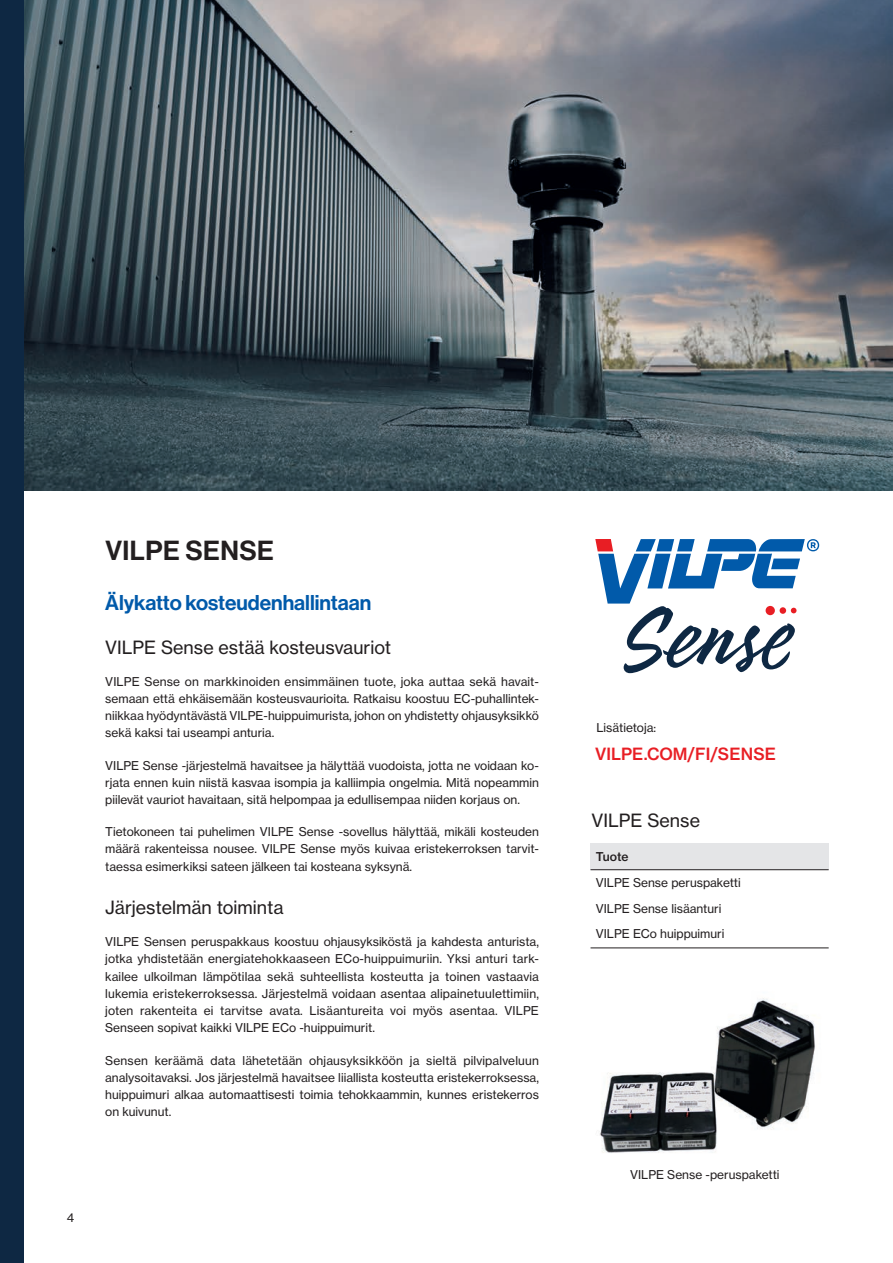
<style>
.page{position:relative;width:893px;height:1263px;background:#fff}
.page>*{position:absolute;margin:0;border:0;box-sizing:border-box;transform-origin:0 0}
.Kappaleiden_otsikot_2{font:27px "N Haas Grotesk DS Pro 65 Md";letter-spacing:.015em;color:#231f20}
.Alaotsikot_3{font:21px "N Haas Grotesk DS Pro 65 Md";color:#015aaa}
.Tuotenimet_4{font:18px "N Haas Grotesk TX Pro 55 Rg";color:#231f20}
.t1{font:16.65px "N Haas Grotesk TX Pro 65 Md";color:#e81e24}
.Leipäteksti{font:12px/17.2px "N Haas Grotesk TX Pro 55 Rg";color:#231f20;text-align:justify}
.Tuotenimet_4-2{font:12px/17.2px "N Haas Grotesk TX Pro 55 Rg";color:#231f20;text-align:justify}
.Leipäteksti-2{font:12px "N Haas Grotesk TX Pro 65 Md";letter-spacing:-.005em;color:#231f20}
</style>
<div class="page">
<img style="left:23px;top:0;width:870px;height:491px">
<div style="left:0;top:0;width:23px;height:1263px;background:#0e2843"></div>
<svg style="left:595px;top:539px;width:224px;height:134px"></svg>
<div style="left:780px;top:607px;width:6px;height:7px;background:#e81e24;border-radius:50%"></div>
<img style="left:600px;top:998px;width:215px;height:155px">
<div style="left:590px;top:843px;width:239px;height:27px;background:#e4e5e7"></div>
<hr style="left:590px;top:869px;width:239px;height:1px;background:#231f20">
<hr style="left:590px;top:947px;width:239px;height:1px;background:#231f20">
<p class="Kappaleiden_otsikot_2" style="left:105px;top:535px;width:170px">VILPE SENSE</p>
<p class="Alaotsikot_3" style="left:105px;top:591px;width:268px">Älykatto kosteudenhallintaan</p>
<p class="Tuotenimet_4" style="left:105px;top:636px;width:287px">VILPE Sense estää kosteusvauriot</p>
<p class="Tuotenimet_4-2" style="left:105px;top:673px;width:435px">VILPE Sense on markkinoiden ensimmäinen tuote, joka auttaa sekä havait&shy;semaan että ehkäisemään kosteusvaurioita. Ratkaisu koostuu EC-puhallintek&shy;niikkaa hyödyntävästä VILPE-huippuimurista, johon on yhdistetty ohjausyksikkö sekä kaksi tai useampi anturia.</p>
<p class="Leipäteksti" style="left:105px;top:756px;width:435px">VILPE Sense -järjestelmä havaitsee ja hälyttää vuodoista, jotta ne voidaan ko&shy;rjata ennen kuin niistä kasvaa isompia ja kalliimpia ongelmia. Mitä nopeammin piilevät vauriot havaitaan, sitä helpompaa ja edullisempaa niiden korjaus on.</p>
<p class="Leipäteksti" style="left:105px;top:823px;width:435px">Tietokoneen tai puhelimen VILPE Sense -sovellus hälyttää, mikäli kosteuden määrä rakenteissa nousee. VILPE Sense myös kuivaa eristekerroksen tarvit&shy;taessa esimerkiksi sateen jälkeen tai kosteana syksynä.</p>
<p class="Tuotenimet_4" style="left:105px;top:896px;width:180px">Järjestelmän toiminta</p>
<p class="Leipäteksti" style="left:105px;top:933px;width:435px">VILPE Sensen peruspakkaus koostuu ohjausyksiköstä ja kahdesta anturista, jotka yhdistetään energiatehokkaaseen ECo-huippuimuriin. Yksi anturi tark&shy;kailee ulkoilman lämpötilaa sekä suhteellista kosteutta ja toinen vastaavia lukemia eristekerroksessa. Järjestelmä voidaan asentaa alipainetuulettimiin, joten rakenteita ei tarvitse avata. Lisäantureita voi myös asentaa. VILPE Senseen sopivat kaikki VILPE ECo -huippuimurit.</p>
<p class="Leipäteksti" style="left:105px;top:1051px;width:435px">Sensen keräämä data lähetetään ohjausyksikköön ja sieltä pilvipalveluun analysoitavaksi. Jos järjestelmä havaitsee liiallista kosteutta eristekerroksessa, huippuimuri alkaa automaattisesti toimia tehokkaammin, kunnes eristekerros on kuivunut.</p>
<p class="Leipäteksti" style="left:67px;top:1209px;width:9px">4</p>
<p class="Leipäteksti" style="left:596px;top:719px;width:61px">Lisätietoja:</p>
<p class="t1" style="left:595px;top:744px;width:182px">VILPE.COM/FI/SENSE</p>
<p class="Tuotenimet_4" style="left:592px;top:809px;width:110px">VILPE Sense</p>
<p class="Leipäteksti-2" style="left:596px;top:849px;width:34px">Tuote</p>
<p class="Leipäteksti" style="left:596px;top:874px;width:146px">VILPE Sense peruspaketti</p>
<p class="Leipäteksti" style="left:596px;top:899px;width:127px">VILPE Sense lisäanturi</p>
<p class="Leipäteksti" style="left:596px;top:925px;width:130px">VILPE ECo huippuimuri</p>
<p class="Leipäteksti" style="left:630px;top:1166px;width:151px">VILPE Sense -peruspaketti</p>
</div>
